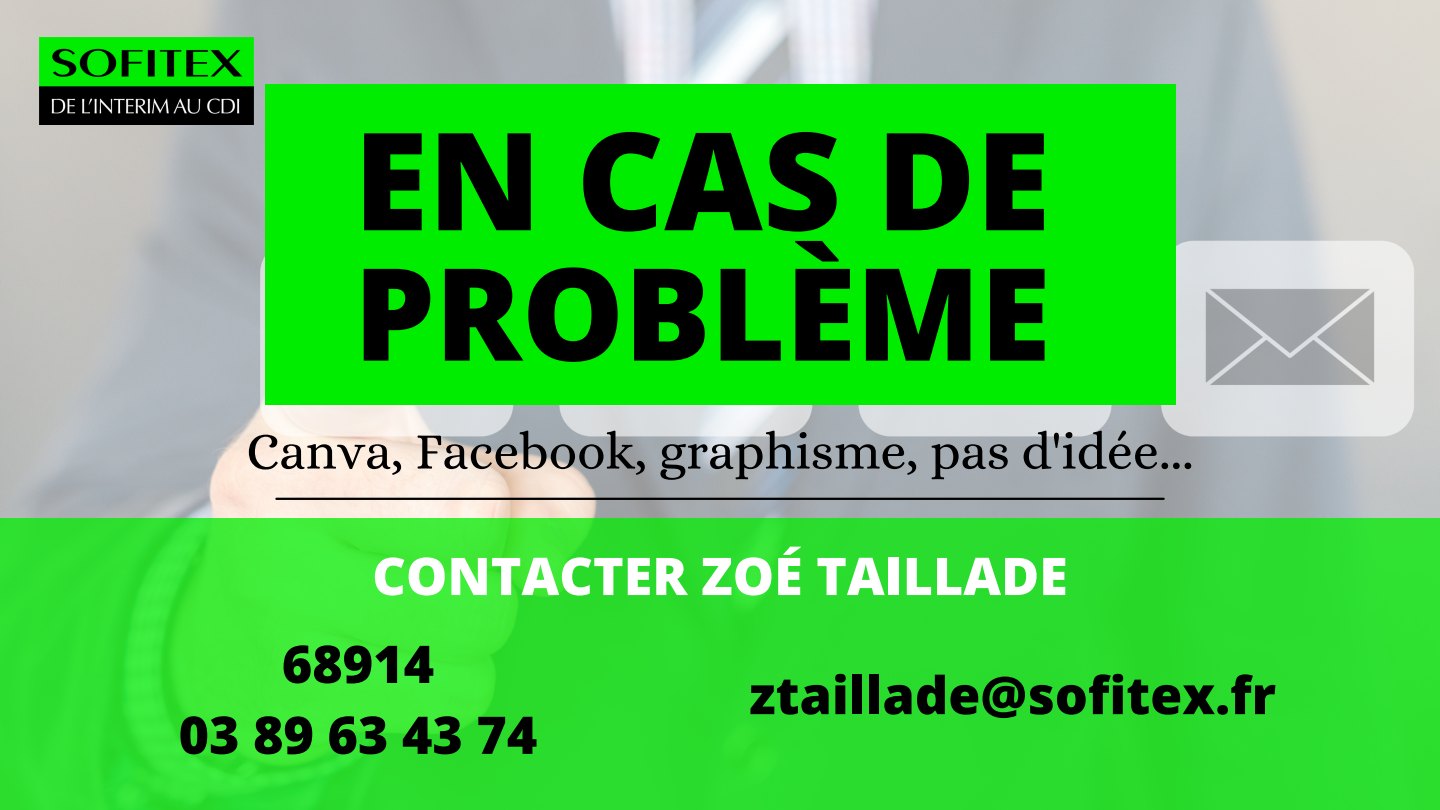
<style>
.page{position:relative;width:1440px;height:810px;background:#fff}
.page>*{position:absolute;margin:0;border:0;box-sizing:border-box;transform-origin:0 0}
.t1{font:800 135.8px "Open Sans";color:#000}
.t2{font:800 128.6px "Open Sans";color:#000}
.t3{font:52px "Alice";color:#000}
.t4{font:800 52px "Open Sans";color:#000}
.t5{font:800 52px "Open Sans";color:#fff}
</style>
<div class="page">
<img style="left:0;top:0;width:1440px;height:518px">
<div style="left:265px;top:84px;width:910px;height:321px;background:#00ed00"></div>
<hr style="left:276px;top:498px;width:888px;height:2px;background:#000">
<img style="left:39px;top:37px;width:215px;height:88px">
<svg style="left:0;top:518px;width:1440px;height:292px;background:#2edf2f"></svg>
<p class="t1" style="left:354px;top:85px;width:698px">EN CAS DE</p>
<p class="t2" style="left:354px;top:223px;width:698px">PROBLÈME</p>
<p class="t3" style="left:246px;top:421px;width:949px">Canva, Facebook, graphisme, pas d'idée...</p>
<p class="t5" style="left:372px;top:540px;width:697px">CONTACTER ZOÉ TAILLADE</p>
<p class="t4" style="left:282px;top:627px;width:154px">68914</p>
<p class="t4" style="left:179px;top:698px;width:360px">03 89 63 43 74</p>
<p class="t4" style="left:749px;top:659px;width:528px">ztaillade@sofitex.fr</p>
</div>
